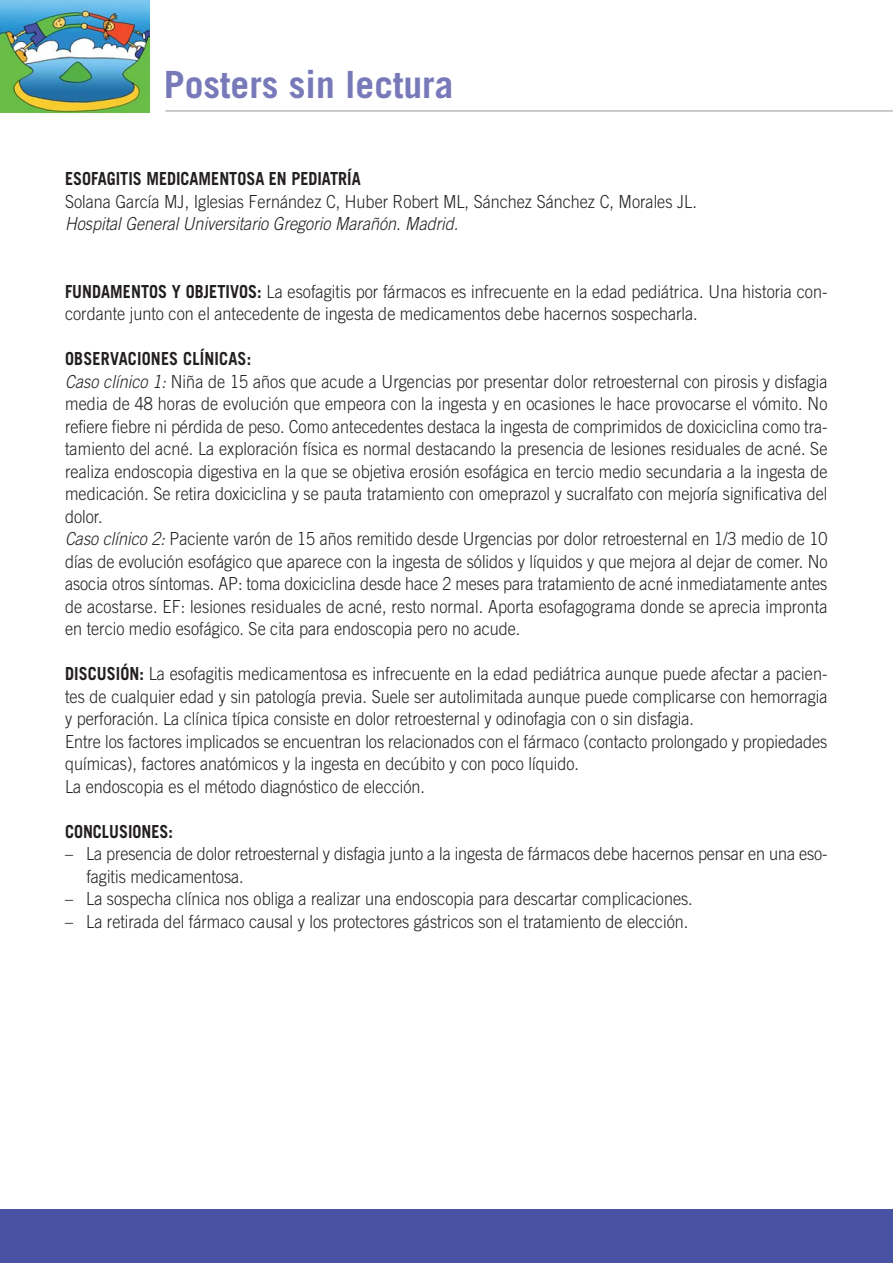
<style>
.page{position:relative;width:893px;height:1263px;background:#fff}
.page>*{position:absolute;margin:0;border:0;box-sizing:border-box;transform-origin:0 0}
.t1{font:700 37.5px "Trade Gothic";color:#7779b9}
.t2{font:300 18px/22.5px "Trade Gothic";color:#231f20;scale:.9 1}
.t3{font:italic 300 18px "Trade Gothic";color:#231f20;scale:.9 1}
.t4{font:700 18px "Trade Gothic";color:#231f20;scale:.9 1}
.s1{font-weight:700}
.s2{font-style:italic}
</style>
<div class="page">
<img style="left:0;top:1px;width:150px;height:111px">
<hr style="left:165px;top:111px;width:728px;height:1px;background:#939598">
<div style="left:0;top:1209px;width:893px;height:54px;background:#4853a4"></div>
<h1 class="t1" style="left:164px;top:71px;width:291px">Posters sin lectura</h1>
<p class="t4" style="left:65px;top:172px;width:330px">ESOFAGITIS MEDICAMENTOSA EN PEDIATRÍA</p>
<p class="t2" style="left:65px;top:192px;width:703px">Solana García MJ, Iglesias Fernández C, Huber Robert ML, Sánchez Sánchez C, Morales JL.</p>
<p class="t3" style="left:65px;top:217px;width:442px">Hospital General Universitario Gregorio Marañón. Madrid.</p>
<p class="t2" style="left:65px;top:282px;width:849px"><span class="s1">FUNDAMENTOS Y OBJETIVOS:</span> La esofagitis por fármacos es infrecuente en la edad pediátrica. Una historia con&shy;cordante junto con el antecedente de ingesta de medicamentos debe hacernos sospecharla.</p>
<p class="t2" style="left:65px;top:349px;width:849px"><span class="s1">OBSERVACIONES CLÍNICAS:<br></span><span class="s2">Caso clínico 1:</span> Niña de 15 años que acude a Urgencias por presentar dolor retroesternal con pirosis y disfagia media de 48 horas de evolución que empeora con la ingesta y en ocasiones le hace provocarse el vómito. No refiere fiebre ni pérdida de peso. Como antecedentes destaca la ingesta de comprimidos de doxiciclina como tra&shy;tamiento del acné. La exploración física es normal destacando la presencia de lesiones residuales de acné. Se realiza endoscopia digestiva en la que se objetiva erosión esofágica en tercio medio secundaria a la ingesta de medicación. Se retira doxiciclina y se pauta tratamiento con omeprazol y sucralfato con mejoría significativa del dolor.<br><span class="s2">Caso clínico 2:</span> Paciente varón de 15 años remitido desde Urgencias por dolor retroesternal en 1/3 medio de 10 días de evolución esofágico que aparece con la ingesta de sólidos y líquidos y que mejora al dejar de comer. No asocia otros síntomas. AP: toma doxiciclina desde hace 2 meses para tratamiento de acné inmediatamente antes de acostarse. EF: lesiones residuales de acné, resto normal. Aporta esofagograma donde se aprecia impronta en tercio medio esofágico. Se cita para endoscopia pero no acude.</p>
<p class="t2" style="left:65px;top:664px;width:849px"><span class="s1">DISCUSIÓN:</span> La esofagitis medicamentosa es infrecuente en la edad pediátrica aunque puede afectar a pacien&shy;tes de cualquier edad y sin patología previa. Suele ser autolimitada aunque puede complicarse con hemorragia y perforación. La clínica típica consiste en dolor retroesternal y odinofagia con o sin disfagia.<br>Entre los factores implicados se encuentran los relacionados con el fármaco (contacto prolongado y propiedades químicas), factores anatómicos y la ingesta en decúbito y con poco líquido.<br>La endoscopia es el método diagnóstico de elección.</p>
<p class="t4" style="left:65px;top:825px;width:122px">CONCLUSIONES:</p>
<p class="t2" style="left:86px;top:844px;width:825px;text-indent:-21px">– La presencia de dolor retroesternal y disfagia junto a la ingesta de fármacos debe hacernos pensar en una eso&shy;fagitis medicamentosa.</p>
<p class="t2" style="left:65px;top:889px;width:699px">– La sospecha clínica nos obliga a realizar una endoscopia para descartar complicaciones.</p>
<p class="t2" style="left:65px;top:912px;width:694px">– La retirada del fármaco causal y los protectores gástricos son el tratamiento de elección.</p>
</div>
